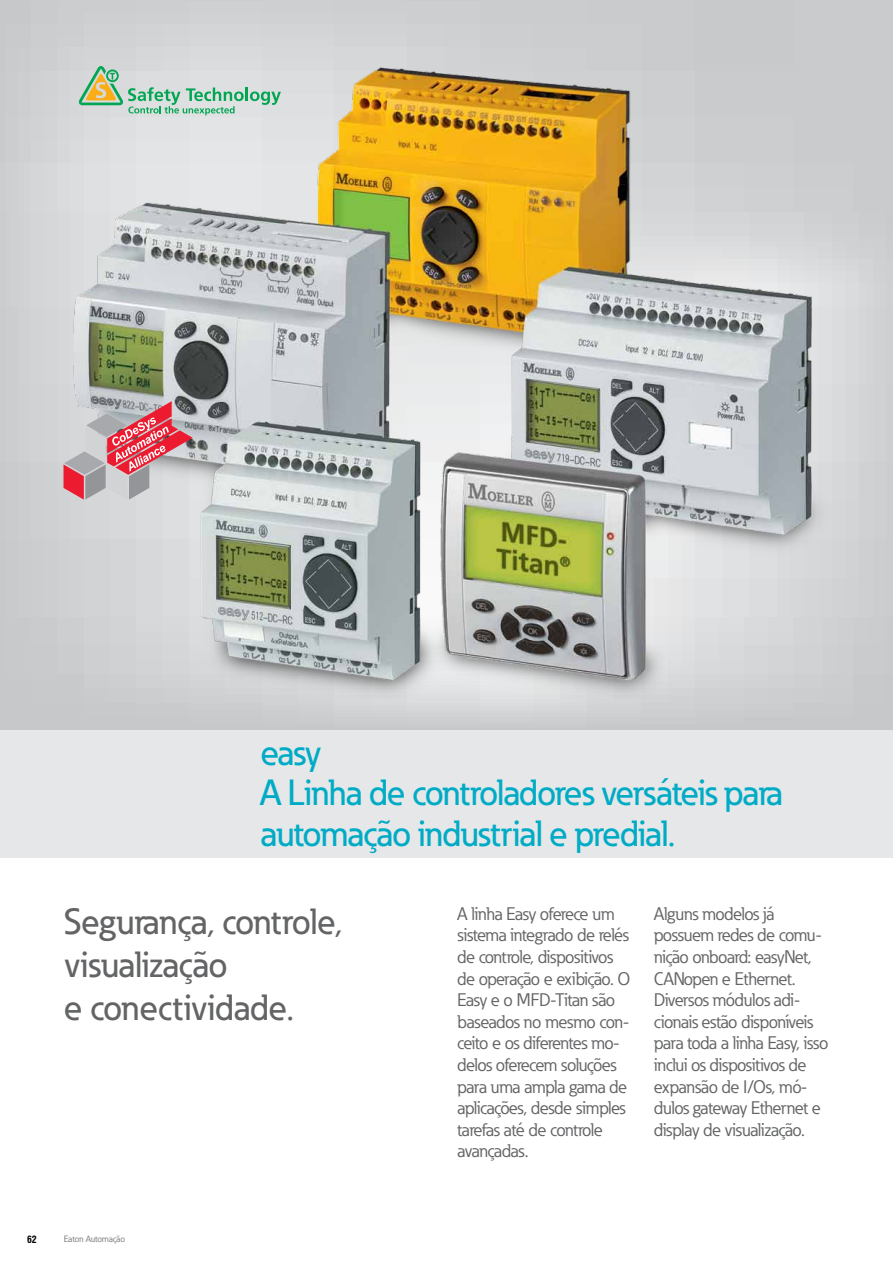
<style>
.page{position:relative;width:893px;height:1276px;background:#fff}
.page>*{position:absolute;margin:0;border:0;box-sizing:border-box;transform-origin:0 0}
.t1{font:500 36px/40.5px "Eaton";letter-spacing:-.025em;color:#00abc5}
.t2{font:500 36px/43.2px "Eaton";letter-spacing:-.01em;color:#636466}
.t3{font:18px/21.6px "Eaton";letter-spacing:-.025em;color:#636466}
.t4{font:700 condensed 9.75px "Swiss 721 BT";color:#000}
.t5{font:9px "Eaton";letter-spacing:-.015em;color:#77787b}
</style>
<div class="page">
<div style="left:0;top:0;width:893px;height:731px;background:#cdced0"></div>
<div style="left:0;top:730px;width:893px;height:127px;background:#e6e7e8"></div>
<img style="left:64px;top:64px;width:765px;height:638px">
<svg style="left:64px;top:401px;width:129px;height:98px"></svg>
<svg style="left:78px;top:65px;width:203px;height:50px"></svg>
<h1 class="t1" style="left:260px;top:731px;width:524px">easy<br>A Linha de controladores versáteis para automação industrial e predial.</h1>
<h1 class="t2" style="left:64px;top:899px;width:280px">Segurança, controle, visualização<br>e conectividade.</h1>
<p class="t3" style="left:457px;top:903px;width:175px">A linha Easy oferece um sistema integrado de relés de controle, dispositivos de operação e exibição. O<br>Easy e o MFD-Titan são baseados no mesmo con&shy;ceito e os diferentes mo&shy;delos oferecem soluções para uma ampla gama de aplicações, desde simples tarefas até de controle avançadas.</p>
<p class="t3" style="left:654px;top:903px;width:176px">Alguns modelos já possuem redes de comu&shy;nição onboard: easyNet,<br>CANopen e Ethernet.<br>Diversos módulos adi&shy;cionais estão disponíveis para toda a linha Easy, isso inclui os dispositivos de expansão de I/Os, mó&shy;dulos gateway Ethernet e display de visualização.</p>
<p class="t4" style="left:27px;top:1233px;width:11px">62</p>
<p class="t5" style="left:64px;top:1233px;width:63px">Eaton Automação</p>
</div>
